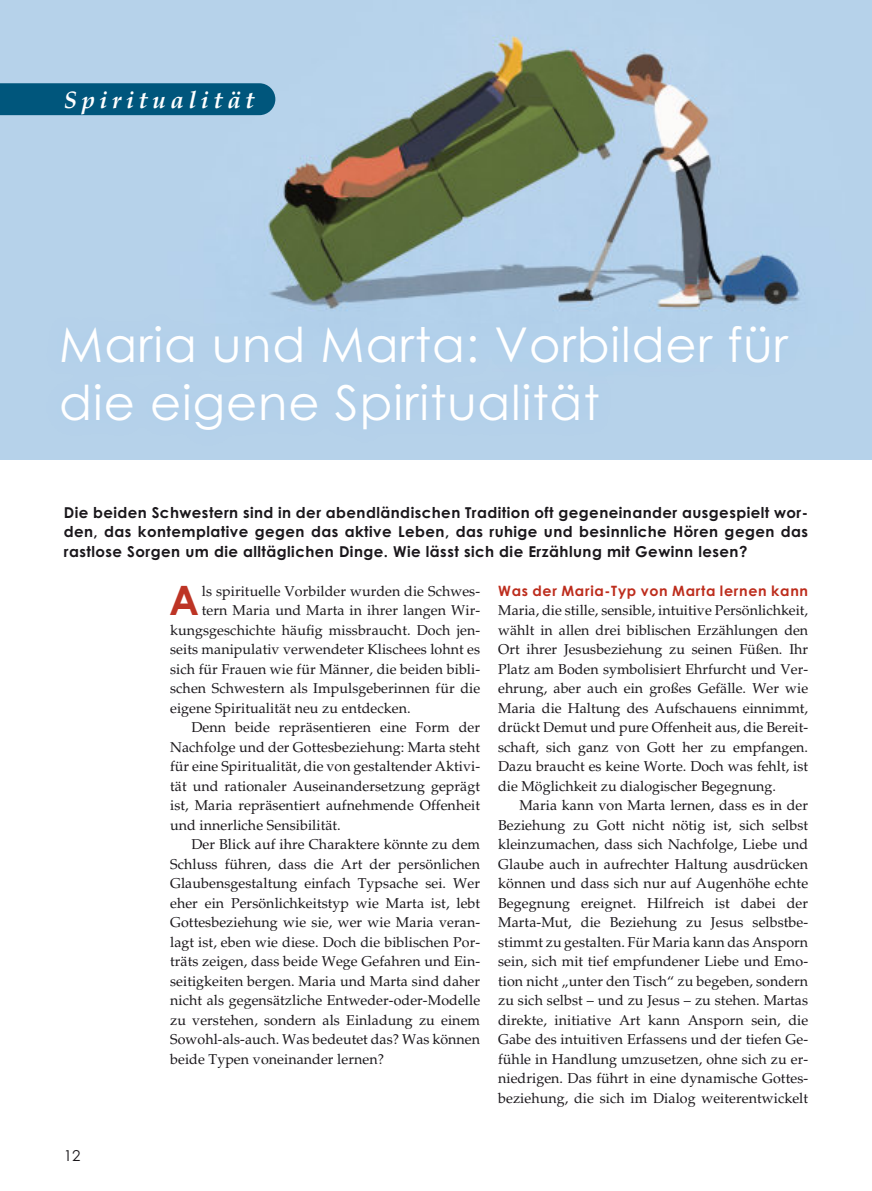
<style>
.page{position:relative;width:872px;height:1191px;background:#fff}
.page>*{position:absolute;margin:0;border:0;box-sizing:border-box;transform-origin:0 0}
.t1{font:48px/58.5px "Century Gothic Pro";letter-spacing:.02em;color:#fff}
.t2{font:700 40.5px "Century Gothic Pro";color:#bd3425}
.t3{font:italic 700 24px "Palatino LT Std";letter-spacing:.19em;color:#fff}
.t4{font:700 15px/19.5px "Century Gothic Pro";letter-spacing:.03em;color:#1a171b;text-align:justify}
.t5{font:15px "Century Gothic Pro";color:#1a171b}
.t6{font:14.25px/19.5px "Palatino LT Std";letter-spacing:.005em;color:#1a171b;text-align:justify}
.t7{font:700 14.25px "Century Gothic Pro";letter-spacing:.05em;color:#bd2d1d}
</style>
<div class="page">
<img style="left:0;top:0;width:872px;height:459px">
<div style="left:0;top:83px;width:275px;height:32px;background:#00567c"></div>
<div style="left:47px;top:312px;width:754px;height:133px;background:#b4d1ea"></div>
<h3 class="t3" style="left:64px;top:91px;width:192px">Spiritualität</h3>
<h1 class="t1" style="left:59px;top:321px;width:730px">Maria und Marta: Vorbilder für die eigene Spiritualität</h1>
<p class="t4" style="left:64px;top:504px;width:746px">Die beiden Schwestern sind in der abendländischen Tradition oft gegeneinander ausgespielt wor&shy;den, das kontemplative gegen das aktive Leben, das ruhige und besinnliche Hören gegen das rastlose Sorgen um die alltäglichen Dinge. Wie lässt sich die Erzählung mit Gewinn lesen?</p>
<p class="t5" style="left:64px;top:1150px;width:18px">12</p>
<h2 class="t2" style="left:169px;top:585px;width:32px">A</h2>
<p class="t6" style="left:202px;top:583px;width:280px">ls spirituelle Vorbilder wurden die Schwes-</p>
<p class="t6" style="left:202px;top:602px;width:280px">tern Maria und Marta in ihrer langen Wir-</p>
<p class="t6" style="left:170px;top:622px;width:311px">kungsgeschichte häufig missbraucht. Doch jen-</p>
<p class="t6" style="left:170px;top:641px;width:311px">seits manipulativ verwendeter Klischees lohnt es</p>
<p class="t6" style="left:170px;top:661px;width:311px">sich für Frauen wie für Männer, die beiden bibli-</p>
<p class="t6" style="left:170px;top:680px;width:311px">schen Schwestern als Impulsgeberinnen für die</p>
<p class="t6" style="left:170px;top:700px;width:242px">eigene Spiritualität neu zu entdecken.</p>
<p class="t6" style="left:191px;top:719px;width:290px">Denn beide repräsentieren eine Form der</p>
<p class="t6" style="left:170px;top:739px;width:311px">Nachfolge und der Gottesbeziehung: Marta steht</p>
<p class="t6" style="left:170px;top:758px;width:311px">für eine Spiritualität, die von gestaltender Aktivi-</p>
<p class="t6" style="left:170px;top:778px;width:311px">tät und rationaler Auseinandersetzung geprägt</p>
<p class="t6" style="left:170px;top:797px;width:311px">ist, Maria repräsentiert aufnehmende Offenheit</p>
<p class="t6" style="left:170px;top:817px;width:172px">und innerliche Sensibilität.</p>
<p class="t6" style="left:191px;top:836px;width:290px">Der Blick auf ihre Charaktere könnte zu dem</p>
<p class="t6" style="left:170px;top:856px;width:311px">Schluss führen, dass die Art der persönlichen</p>
<p class="t6" style="left:170px;top:875px;width:311px">Glaubensgestaltung einfach Typsache sei. Wer</p>
<p class="t6" style="left:170px;top:895px;width:311px">eher ein Persönlichkeitstyp wie Marta ist, lebt</p>
<p class="t6" style="left:170px;top:914px;width:311px">Gottesbeziehung wie sie, wer wie Maria veran-</p>
<p class="t6" style="left:170px;top:934px;width:311px">lagt ist, eben wie diese. Doch die biblischen Por-</p>
<p class="t6" style="left:170px;top:953px;width:311px">träts zeigen, dass beide Wege Gefahren und Ein-</p>
<p class="t6" style="left:170px;top:973px;width:311px">seitigkeiten bergen. Maria und Marta sind daher</p>
<p class="t6" style="left:170px;top:992px;width:311px">nicht als gegensätzliche Entweder-oder-Modelle</p>
<p class="t6" style="left:170px;top:1012px;width:311px">zu verstehen, sondern als Einladung zu einem</p>
<p class="t6" style="left:170px;top:1031px;width:311px">Sowohl-als-auch. Was bedeutet das? Was können</p>
<p class="t6" style="left:170px;top:1051px;width:215px">beide Typen voneinander lernen?</p>
<p class="t7" style="left:498px;top:585px;width:311px">Was der Maria-Typ von Marta lernen kann</p>
<p class="t6" style="left:498px;top:602px;width:311px">Maria, die stille, sensible, intuitive Persönlichkeit, wählt in allen drei biblischen Erzählungen den Ort ihrer Jesusbeziehung zu seinen Füßen. Ihr Platz am Boden symbolisiert Ehrfurcht und Ver&shy;ehrung, aber auch ein großes Gefälle. Wer wie Maria die Haltung des Aufschauens einnimmt, drückt Demut und pure Offenheit aus, die Bereit&shy;schaft, sich ganz von Gott her zu empfangen.<br>Dazu braucht es keine Worte. Doch was fehlt, ist die Möglichkeit zu dialogischer Begegnung.</p>
<p class="t6" style="left:498px;top:797px;width:311px;text-indent:21px">Maria kann von Marta lernen, dass es in der Beziehung zu Gott nicht nötig ist, sich selbst kleinzumachen, dass sich Nachfolge, Liebe und Glaube auch in aufrechter Haltung ausdrücken können und dass sich nur auf Augenhöhe echte Begegnung ereignet. Hilfreich ist dabei der Marta-Mut, die Beziehung zu Jesus selbstbe&shy;stimmt zu gestalten. Für Maria kann das Ansporn sein, sich mit tief empfundener Liebe und Emo&shy;tion nicht „unter den Tisch“ zu begeben, sondern zu sich selbst – und zu Jesus – zu stehen. Martas direkte, initiative Art kann Ansporn sein, die Gabe des intuitiven Erfassens und der tiefen Ge&shy;fühle in Handlung umzusetzen, ohne sich zu er&shy;niedrigen. Das führt in eine dynamische Gottes&shy;beziehung, die sich im Dialog weiterentwickelt</p>
</div>
